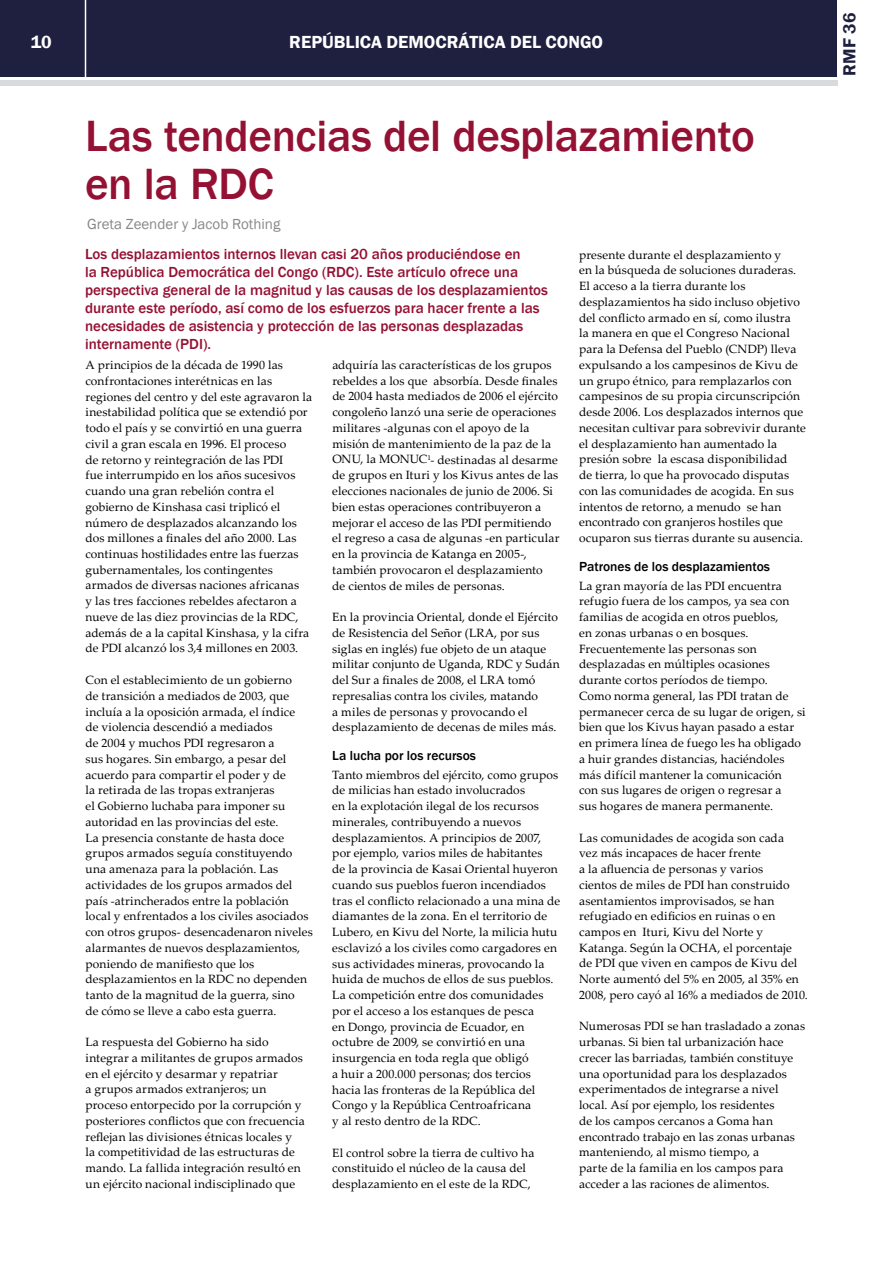
<style>
.page{position:relative;width:893px;height:1263px;background:#fff}
.page>*{position:absolute;margin:0;border:0;box-sizing:border-box;transform-origin:0 0}
.t1{font:500 45px/48px "Franklin Gothic";letter-spacing:-.01em;color:#951134}
.t2{font:600 18px "Franklin Gothic";color:#fff}
.t3{font:600 18px "Franklin Gothic";color:#1f203f}
.t4{font:500 15px/18px "Franklin Gothic";color:#951134}
.t5{font:15px "Franklin Gothic";color:#87888a}
.t6{font:500 13.5px "Franklin Gothic";color:#000}
.t7{font:12px/15.8px "Palatino Linotype";letter-spacing:.01em;color:#000}
</style>
<div class="page">
<div style="left:0;top:0;width:836px;height:77px;background:#1f203f"></div>
<div style="left:0;top:80px;width:837px;height:5px;background:#d9dadb"></div>
<hr style="left:85px;top:0;width:1px;height:78px;background:#fff">
<h2 class="t2" style="left:31px;top:31px;width:22px">10</h2>
<h2 class="t2" style="left:289px;top:31px;width:315px">REPÚBLICA DEMOCRÁTICA DEL CONGO</h2>
<h1 class="t1" style="left:85px;top:112px;width:671px">Las tendencias del desplazamiento en la RDC</h1>
<p class="t5" style="left:87px;top:215px;width:195px">Greta Zeender y Jacob Rothing</p>
<p class="t4" style="left:85px;top:245px;width:464px">Los desplazamientos internos llevan casi 20 años produciéndose en<br>la República Democrática del Congo (RDC). Este artículo ofrece una perspectiva general de la magnitud y las causas de los desplazamientos durante este período, así como de los esfuerzos para hacer frente a las necesidades de asistencia y protección de las personas desplazadas internamente (PDI).</p>
<p class="t7" style="left:86px;top:357px;width:228px">A principios de la década de 1990 las confrontaciones interétnicas en las regiones del centro y del este agravaron la inestabilidad política que se extendió por todo el país y se convirtió en una guerra civil a gran escala en 1996. El proceso<br>de retorno y reintegración de las PDI<br>fue interrumpido en los años sucesivos cuando una gran rebelión contra el gobierno de Kinshasa casi triplicó el número de desplazados alcanzando los dos millones a finales del año 2000. Las continuas hostilidades entre las fuerzas gubernamentales, los contingentes armados de diversas naciones africanas<br>y las tres facciones rebeldes afectaron a nueve de las diez provincias de la RDC, además de a la capital Kinshasa, y la cifra de PDI alcanzó los 3,4 millones en 2003.</p>
<p class="t7" style="left:86px;top:672px;width:229px">Con el establecimiento de un gobierno<br>de transición a mediados de 2003, que incluía a la oposición armada, el índice<br>de violencia descendió a mediados<br>de 2004 y muchos PDI regresaron a<br>sus hogares. Sin embargo, a pesar del acuerdo para compartir el poder y de<br>la retirada de las tropas extranjeras<br>el Gobierno luchaba para imponer su autoridad en las provincias del este.<br>La presencia constante de hasta doce grupos armados seguía constituyendo una amenaza para la población. Las actividades de los grupos armados del país -atrincherados entre la población local y enfrentados a los civiles asociados con otros grupos- desencadenaron niveles alarmantes de nuevos desplazamientos, poniendo de manifiesto que los desplazamientos en la RDC no dependen tanto de la magnitud de la guerra, sino<br>de cómo se lleve a cabo esta guerra.</p>
<p class="t7" style="left:86px;top:1034px;width:221px">La respuesta del Gobierno ha sido integrar a militantes de grupos armados en el ejército y desarmar y repatriar<br>a grupos armados extranjeros; un proceso entorpecido por la corrupción y posteriores conflictos que con frecuencia reflejan las divisiones étnicas locales y<br>la competitividad de las estructuras de mando. La fallida integración resultó en un ejército nacional indisciplinado que</p>
<p class="t7" style="left:332px;top:356px;width:229px">adquiría las características de los grupos rebeldes a los que absorbía. Desde finales de 2004 hasta mediados de 2006 el ejército congoleño lanzó una serie de operaciones militares -algunas con el apoyo de la misión de mantenimiento de la paz de la ONU, la MONUC<sup>1</sup>- destinadas al desarme de grupos en Ituri y los Kivus antes de las elecciones nacionales de junio de 2006. Si bien estas operaciones contribuyeron a mejorar el acceso de las PDI permitiendo el regreso a casa de algunas -en particular en la provincia de Katanga en 2005-, también provocaron el desplazamiento<br>de cientos de miles de personas.</p>
<p class="t7" style="left:332px;top:609px;width:229px">En la provincia Oriental, donde el Ejército de Resistencia del Señor (LRA, por sus siglas en inglés) fue objeto de un ataque militar conjunto de Uganda, RDC y Sudán del Sur a finales de 2008, el LRA tomó represalias contra los civiles, matando<br>a miles de personas y provocando el desplazamiento de decenas de miles más.</p>
<p class="t6" style="left:332px;top:747px;width:145px">La lucha por los recursos</p>
<p class="t7" style="left:332px;top:766px;width:229px">Tanto miembros del ejército, como grupos de milicias han estado involucrados<br>en la explotación ilegal de los recursos minerales, contribuyendo a nuevos desplazamientos. A principios de 2007, por ejemplo, varios miles de habitantes<br>de la provincia de Kasai Oriental huyeron cuando sus pueblos fueron incendiados tras el conflicto relacionado a una mina de diamantes de la zona. En el territorio de Lubero, en Kivu del Norte, la milicia hutu esclavizó a los civiles como cargadores en sus actividades mineras, provocando la huida de muchos de ellos de sus pueblos.<br>La competición entre dos comunidades por el acceso a los estanques de pesca<br>en Dongo, provincia de Ecuador, en octubre de 2009, se convirtió en una insurgencia en toda regla que obligó<br>a huir a 200.000 personas; dos tercios hacia las fronteras de la República del Congo y la República Centroafricana<br>y al resto dentro de la RDC.</p>
<p class="t7" style="left:332px;top:1144px;width:204px">El control sobre la tierra de cultivo ha constituido el núcleo de la causa del desplazamiento en el este de la RDC,</p>
<p class="t7" style="left:579px;top:246px;width:228px">presente durante el desplazamiento y<br>en la búsqueda de soluciones duraderas.<br>El acceso a la tierra durante los desplazamientos ha sido incluso objetivo del conflicto armado en sí, como ilustra<br>la manera en que el Congreso Nacional para la Defensa del Pueblo (CNDP) lleva expulsando a los campesinos de Kivu de un grupo étnico, para remplazarlos con campesinos de su propia circunscripción desde 2006. Los desplazados internos que necesitan cultivar para sobrevivir durante el desplazamiento han aumentado la presión sobre la escasa disponibilidad<br>de tierra, lo que ha provocado disputas con las comunidades de acogida. En sus intentos de retorno, a menudo se han encontrado con granjeros hostiles que ocuparon sus tierras durante su ausencia.</p>
<p class="t6" style="left:579px;top:558px;width:192px">Patrones de los desplazamientos</p>
<p class="t7" style="left:579px;top:577px;width:228px">La gran mayoría de las PDI encuentra refugio fuera de los campos, ya sea con familias de acogida en otros pueblos,<br>en zonas urbanas o en bosques.<br>Frecuentemente las personas son desplazadas en múltiples ocasiones durante cortos períodos de tiempo.<br>Como norma general, las PDI tratan de permanecer cerca de su lugar de origen, si bien que los Kivus hayan pasado a estar en primera línea de fuego les ha obligado a huir grandes distancias, haciéndoles más difícil mantener la comunicación<br>con sus lugares de origen o regresar a<br>sus hogares de manera permanente.</p>
<p class="t7" style="left:579px;top:829px;width:230px">Las comunidades de acogida son cada<br>vez más incapaces de hacer frente<br>a la afluencia de personas y varios<br>cientos de miles de PDI han construido asentamientos improvisados, se han refugiado en edificios en ruinas o en campos en Ituri, Kivu del Norte y Katanga. Según la OCHA, el porcentaje de PDI que viven en campos de Kivu del Norte aumentó del 5% en 2005, al 35% en 2008, pero cayó al 16% a mediados de 2010.</p>
<p class="t7" style="left:579px;top:1018px;width:228px">Numerosas PDI se han trasladado a zonas urbanas. Si bien tal urbanización hace crecer las barriadas, también constituye una oportunidad para los desplazados experimentados de integrarse a nivel local. Así por ejemplo, los residentes<br>de los campos cercanos a Goma han encontrado trabajo en las zonas urbanas manteniendo, al mismo tiempo, a<br>parte de la familia en los campos para acceder a las raciones de alimentos.</p>
<h2 class="t3" style="left:838px;top:76px;width:64px;rotate:-90deg">RMF 36</h2>
</div>
